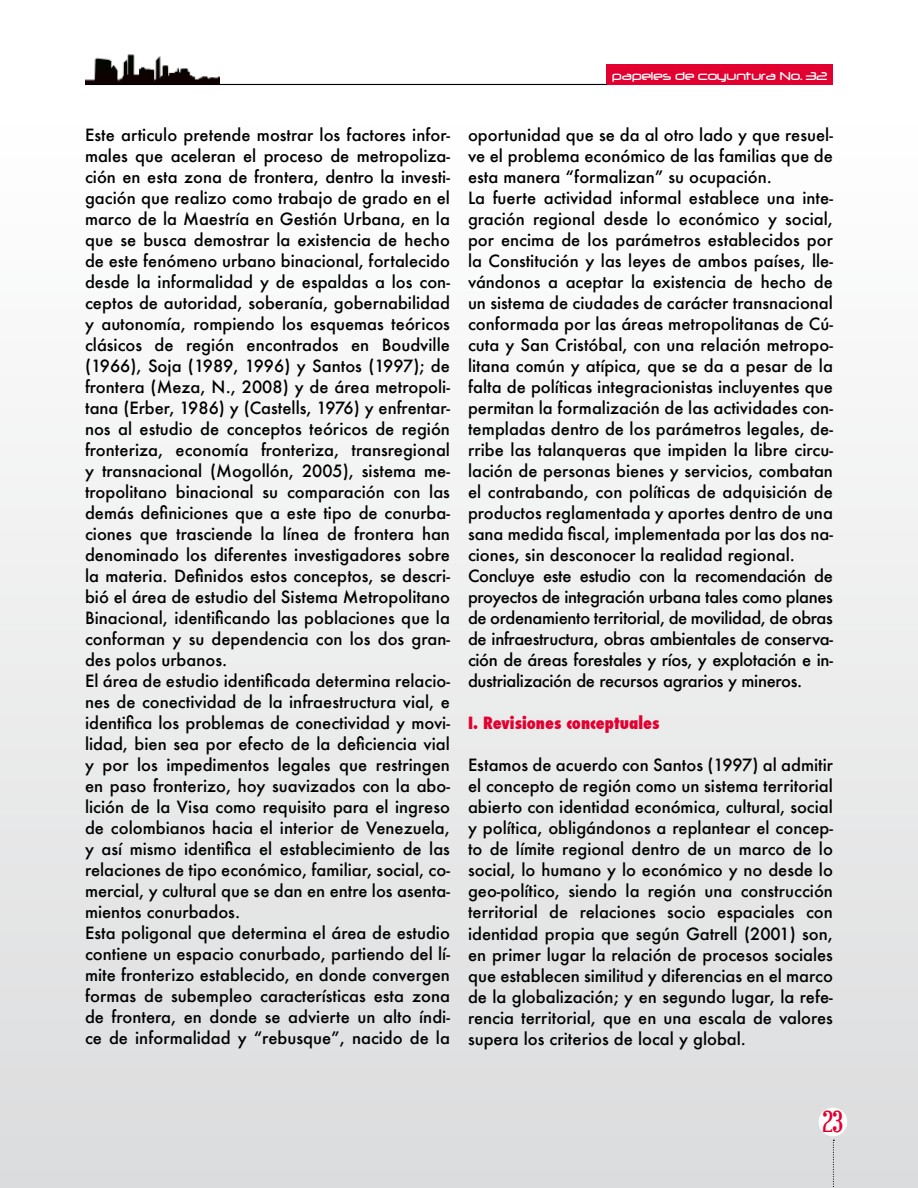
<style>
.page{position:relative;width:918px;height:1188px;background:#fff}
.page>*{position:absolute;margin:0;border:0;box-sizing:border-box;transform-origin:0 0}
.t1{font:30px "Euphorigenic";color:#e20031}
.t2{font:500 16.5px/21px "Futura";color:#000}
.t3{font:800 condensed 16.5px "Futura";color:#e20030}
.t4{font:13.5px "Neuropol";color:#fff}
</style>
<div class="page">
<div style="left:0;top:0;width:918px;height:1188px;background:linear-gradient(to bottom,#fff,#dcddde)"></div>
<div style="left:607px;top:65px;width:226px;height:20px;background:#e20031"></div>
<hr style="left:85px;top:84px;width:522px;height:1px;background:#000">
<div style="left:819px;top:1108px;width:28px;height:28px;background:#fff;border-radius:50%"></div>
<svg style="left:833px;top:1140px;width:1px;height:48px"></svg>
<img style="left:85px;top:52px;width:134px;height:32px">
<p class="t4" style="left:612px;top:69px;width:217px">papeles de coyuntura No. 32</p>
<p class="t2" style="left:85px;top:124px;width:366px">Este articulo pretende mostrar los factores infor&shy;males que aceleran el proceso de metropoliza&shy;ción en esta zona de frontera, dentro la investi&shy;gación que realizo como trabajo de grado en el marco de la Maestría en Gestión Urbana, en la que se busca demostrar la existencia de hecho de este fenómeno urbano binacional, fortalecido desde la informalidad y de espaldas a los con&shy;ceptos de autoridad, soberanía, gobernabilidad y autonomía, rompiendo los esquemas teóricos clásicos de región encontrados en Boudville (1966), Soja (1989, 1996) y Santos (1997); de frontera (Meza, N., 2008) y de área metropoli&shy;tana (Erber, 1986) y (Castells, 1976) y enfrentar&shy;nos al estudio de conceptos teóricos de región fronteriza, economía fronteriza, transregional y transnacional (Mogollón, 2005), sistema me&shy;tropolitano binacional su comparación con las demás definiciones que a este tipo de conurba&shy;ciones que trasciende la línea de frontera han denominado los diferentes investigadores sobre la materia. Definidos estos conceptos, se descri&shy;bió el área de estudio del Sistema Metropolitano Binacional, identificando las poblaciones que la conforman y su dependencia con los dos gran&shy;des polos urbanos.<br>El área de estudio identificada determina relacio&shy;nes de conectividad de la infraestructura vial, e identifica los problemas de conectividad y movi&shy;lidad, bien sea por efecto de la deficiencia vial y por los impedimentos legales que restringen en paso fronterizo, hoy suavizados con la abo&shy;lición de la Visa como requisito para el ingreso de colombianos hacia el interior de Venezuela, y así mismo identifica el establecimiento de las relaciones de tipo económico, familiar, social, co&shy;mercial, y cultural que se dan en entre los asenta&shy;mientos conurbados.<br>Esta poligonal que determina el área de estudio contiene un espacio conurbado, partiendo del lí&shy;mite fronterizo establecido, en donde convergen formas de subempleo características esta zona de frontera, en donde se advierte un alto índi&shy;ce de informalidad y “rebusque”, nacido de la</p>
<p class="t2" style="left:468px;top:125px;width:367px">oportunidad que se da al otro lado y que resuel&shy;ve el problema económico de las familias que de esta manera “formalizan” su ocupación.<br>La fuerte actividad informal establece una inte&shy;gración regional desde lo económico y social, por encima de los parámetros establecidos por la Constitución y las leyes de ambos países, lle&shy;vándonos a aceptar la existencia de hecho de un sistema de ciudades de carácter transnacional conformada por las áreas metropolitanas de Cú&shy;cuta y San Cristóbal, con una relación metropo&shy;litana común y atípica, que se da a pesar de la falta de políticas integracionistas incluyentes que permitan la formalización de las actividades con&shy;templadas dentro de los parámetros legales, de&shy;rribe las talanqueras que impiden la libre circu&shy;lación de personas bienes y servicios, combatan el contrabando, con políticas de adquisición de productos reglamentada y aportes dentro de una sana medida fiscal, implementada por las dos na&shy;ciones, sin desconocer la realidad regional.<br>Concluye este estudio con la recomendación de proyectos de integración urbana tales como planes de ordenamiento territorial, de movilidad, de obras de infraestructura, obras ambientales de conserva&shy;ción de áreas forestales y ríos, y explotación e in&shy;dustrialización de recursos agrarios y mineros.</p>
<p class="t3" style="left:468px;top:712px;width:193px">I. Revisiones conceptuales</p>
<p class="t2" style="left:468px;top:755px;width:366px;text-align:justify">Estamos de acuerdo con Santos (1997) al admitir el concepto de región como un sistema territorial abierto con identidad económica, cultural, social y política, obligándonos a replantear el concep&shy;to de límite regional dentro de un marco de lo social, lo humano y lo económico y no desde lo geo-político, siendo la región una construcción territorial de relaciones socio espaciales con identidad propia que según Gatrell (2001) son, en primer lugar la relación de procesos sociales que establecen similitud y diferencias en el marco de la globalización; y en segundo lugar, la refe&shy;rencia territorial, que en una escala de valores supera los criterios de local y global.</p>
<h1 class="t1" style="left:823px;top:1107px;width:22px">23</h1>
</div>
